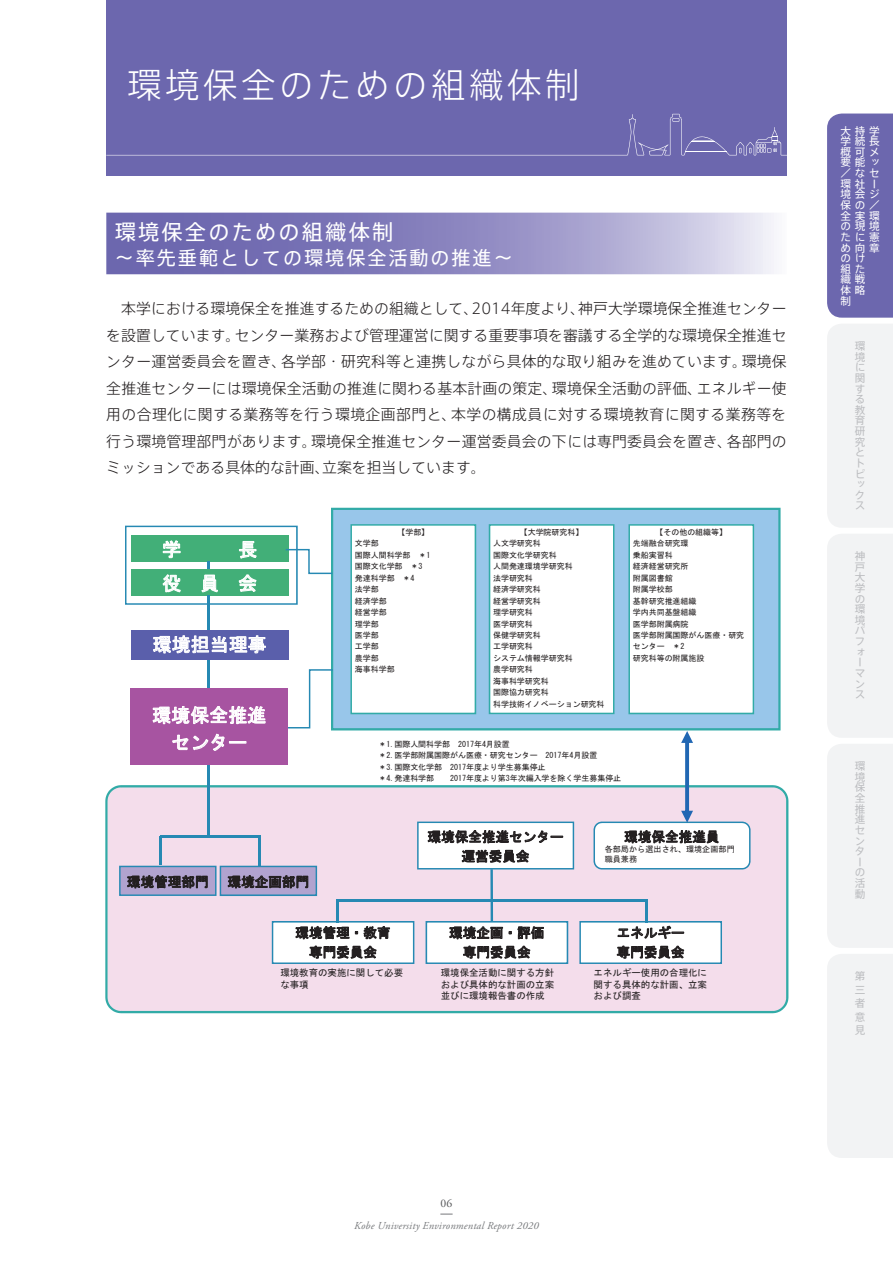
<style>
.page{position:relative;width:893px;height:1263px;background:#fff}
.page>*{position:absolute;margin:0;border:0;box-sizing:border-box;transform-origin:0 0}
.t1{font:300 34.5px "Axis Std";letter-spacing:.1em;color:#fff}
.t2{font:21.3px "Axis Std";letter-spacing:.1em;color:#fff}
.t3{font:19.2px "Axis Std";letter-spacing:.1em;color:#fff}
.t4{font:18.9px/33.9px "MS Gothic";letter-spacing:.005em;color:#fff;text-align:right}
.t5{font:300 14.85px/26.5px "Axis Std";color:#231f20;text-align:justify}
.t6{font:13.65px/19.5px "MS Gothic";color:#231f20;text-align:center}
.t7{font:11.7px "Adobe Garamond Pro";color:#57585a}
.t8{font:10.65px/10.6px "Axis Std";color:#bcbdc0}
.t9{font:10.65px/10.6px "Axis Std";color:#fff}
.t10{font:italic 10.65px "Adobe Garamond Pro";letter-spacing:.02em;color:#76787b}
.t11{font:9.45px/11.4px "MS Gothic";color:#231f20;text-align:justify}
.t12{font:8.1px/9.8px "MS Gothic";color:#231f20}
.t13{font:7.95px/11.4px "MS Gothic";color:#231f20}
</style>
<div class="page">
<svg style="left:106px;top:213px;width:668px;height:61px;background:#9590c5"></svg>
<svg style="left:331px;top:508px;width:449px;height:222px;background:#8dc3e3"></svg>
<div style="left:105px;top:785px;width:683px;height:228px;background:#f4ddeb"></div>
<svg style="left:272px;top:921px;width:142px;height:43px"></svg>
<svg style="left:426px;top:921px;width:142px;height:43px"></svg>
<svg style="left:579px;top:921px;width:143px;height:43px"></svg>
<svg style="left:288px;top:669px;width:45px;height:59px"></svg>
<svg style="left:417px;top:821px;width:157px;height:48px"></svg>
<hr style="left:160px;top:835px;width:100px;height:3px;background:#2689b3">
<hr style="left:207px;top:656px;width:2px;height:181px;background:#2689b3">
<hr style="left:207px;top:595px;width:2px;height:58px;background:#2689b3">
<hr style="left:490px;top:869px;width:3px;height:52px;background:#2689b3">
<hr style="left:646px;top:900px;width:2px;height:23px;background:#2689b3">
<hr style="left:336px;top:899px;width:312px;height:3px;background:#2689b3">
<hr style="left:336px;top:900px;width:2px;height:22px;background:#2689b3">
<svg style="left:593px;top:731px;width:157px;height:138px"></svg>
<hr style="left:159px;top:837px;width:3px;height:28px;background:#2689b3">
<hr style="left:258px;top:837px;width:2px;height:29px;background:#2689b3">
<div style="left:131px;top:688px;width:157px;height:77px;background:#a754a1"></div>
<svg style="left:153px;top:706px;width:113px;height:18px"></svg>
<svg style="left:172px;top:734px;width:74px;height:17px"></svg>
<div style="left:131px;top:630px;width:157px;height:29px;background:#5a5fab"></div>
<svg style="left:153px;top:635px;width:113px;height:18px"></svg>
<svg style="left:125px;top:526px;width:207px;height:79px"></svg>
<svg style="left:119px;top:866px;width:198px;height:30px;background:#8182a3"></svg>
<svg style="left:350px;top:524px;width:126px;height:190px"></svg>
<svg style="left:489px;top:524px;width:125px;height:190px"></svg>
<svg style="left:628px;top:524px;width:126px;height:190px"></svg>
<div style="left:106px;top:0;width:681px;height:176px;background:#6c67ae"></div>
<svg style="left:106px;top:114px;width:681px;height:41px"></svg>
<div style="left:827px;top:114px;width:66px;height:204px;background:#6c67ae"></div>
<div style="left:827px;top:744px;width:66px;height:204px;background:#f2f3f4"></div>
<div style="left:827px;top:324px;width:66px;height:203px;background:#f2f3f4"></div>
<div style="left:827px;top:534px;width:66px;height:204px;background:#f2f3f4"></div>
<div style="left:827px;top:954px;width:66px;height:204px;background:#f2f3f4"></div>
<svg style="left:440px;top:1214px;width:13px;height:1px"></svg>
<h1 class="t1" style="left:127px;top:60px;width:454px">環境保全のための組織体制</h1>
<h2 class="t2" style="left:115px;top:216px;width:280px">環境保全のための組織体制</h2>
<h3 class="t3" style="left:115px;top:243px;width:399px">～率先垂範としての環境保全活動の推進～</h3>
<p class="t5" style="left:106px;top:294px;width:682px;text-indent:15px">本学における環境保全を推進するための組織として、2014年度より、神戸大学環境保全推進センターを設置しています。センター業務および管理運営に関する重要事項を審議する全学的な環境保全推進センター運営委員会を置き、各学部・研究科等と連携しながら具体的な取り組みを進めています。環境保全推進センターには環境保全活動の推進に関わる基本計画の策定、環境保全活動の評価、エネルギー使用の合理化に関する業務等を行う環境企画部門と、本学の構成員に対する環境教育に関する業務等を行う環境管理部門があります。環境保全推進センター運営委員会の下には専門委員会を置き、各部門のミッションである具体的な計画、立案を担当しています。</p>
<h3 class="t4" style="left:162px;top:532px;width:20px">学</h3>
<h3 class="t4" style="left:162px;top:532px;width:97px">長<br>役員会</h3>
<h3 class="t4" style="left:153px;top:627px;width:116px">環境担当理事</h3>
<h3 class="t4" style="left:152px;top:701px;width:116px;line-height:27.3px;text-align:center">環境保全推進センター</h3>
<h3 class="t6" style="left:127px;top:872px;width:83px">環境管理部門</h3>
<h3 class="t6" style="left:227px;top:872px;width:83px">環境企画部門</h3>
<p class="t13" style="left:397px;top:526px;width:33px">【学部】</p>
<p class="t13" style="left:355px;top:538px;width:77px">文学部<br>国際人間科学部 ＊1国際文化学部 ＊3発達科学部 ＊4<br>法学部<br>経済学部<br>経営学部<br>理学部<br>医学部<br>工学部<br>農学部<br>海事科学部</p>
<p class="t13" style="left:493px;top:526px;width:113px;text-indent:27px">【大学院研究科】<br>人文学研究科<br>国際文化学研究科<br>人間発達環境学研究科<br>法学研究科<br>経済学研究科<br>経営学研究科<br>理学研究科<br>医学研究科<br>保健学研究科<br>工学研究科<br>システム情報学研究科<br>農学研究科<br>海事科学研究科<br>国際協力研究科<br>科学技術イノベーション研究科</p>
<p class="t13" style="left:633px;top:526px;width:113px;text-indent:23px">【その他の組織等】<br>先端融合研究環<br>乗船実習科<br>経済経営研究所<br>附属図書館<br>附属学校部<br>基幹研究推進組織<br>学内共同基盤組織<br>医学部附属病院<br>医学部附属国際がん医療・研究センター ＊2<br>研究科等の附属施設</p>
<p class="t13" style="left:378px;top:738px;width:220px">＊1.国際人間科学部 2017年4月設置<br>＊2.医学部附属国際がん医療・研究センター 2017年4月設置＊3.国際文化学部 2017年度より学生募集停止<br>＊4.発達科学部</p>
<p class="t13" style="left:450px;top:772px;width:173px">2017年度より第3年次編入学を除く学生募集停止</p>
<h3 class="t6" style="left:427px;top:827px;width:138px">環境保全推進センター運営委員会</h3>
<h3 class="t6" style="left:624px;top:827px;width:97px">環境保全推進員</h3>
<p class="t12" style="left:605px;top:844px;width:132px">各部局から選出され、環境企画部門職員兼務</p>
<h3 class="t6" style="left:295px;top:923px;width:97px">環境管理・教育専門委員会</h3>
<p class="t11" style="left:280px;top:967px;width:124px">環境教育の実施に関して必要な事項</p>
<h3 class="t6" style="left:449px;top:923px;width:97px">環境企画・評価専門委員会</h3>
<h3 class="t6" style="left:617px;top:923px;width:70px;text-align:left">エネルギー専門委員会</h3>
<p class="t11" style="left:594px;top:967px;width:115px">エネルギー使用の合理化に関する具体的な計画、立案および調査</p>
<p class="t11" style="left:441px;top:967px;width:115px">環境保全活動に関する方針および具体的な計画の立案並びに環境報告書の作成</p>
<h3 class="t9" style="left:840px;top:125px;width:41px">大持学学続長概可メ要能ッ／なセ環社ー境会ジ保の／全実環の現境たに憲め向章のけ<br>組た<br>織戦<br>体略<br>制</h3>
<h3 class="t8" style="left:855px;top:340px;width:12px">環境に関する教育研究とトピックス</h3>
<h3 class="t8" style="left:855px;top:550px;width:12px">神戸大学の環境パフォーマンス</h3>
<h3 class="t8" style="left:855px;top:760px;width:12px">環境保全推進センターの活動</h3>
<h3 class="t8" style="left:855px;top:969px;width:12px;line-height:13.5px;text-align:justify">第三者意見</h3>
<h3 class="t7" style="left:441px;top:1196px;width:13px">06</h3>
<h3 class="t10" style="left:354px;top:1219px;width:186px">Kobe University Environmental Report 2020</h3>
</div>
